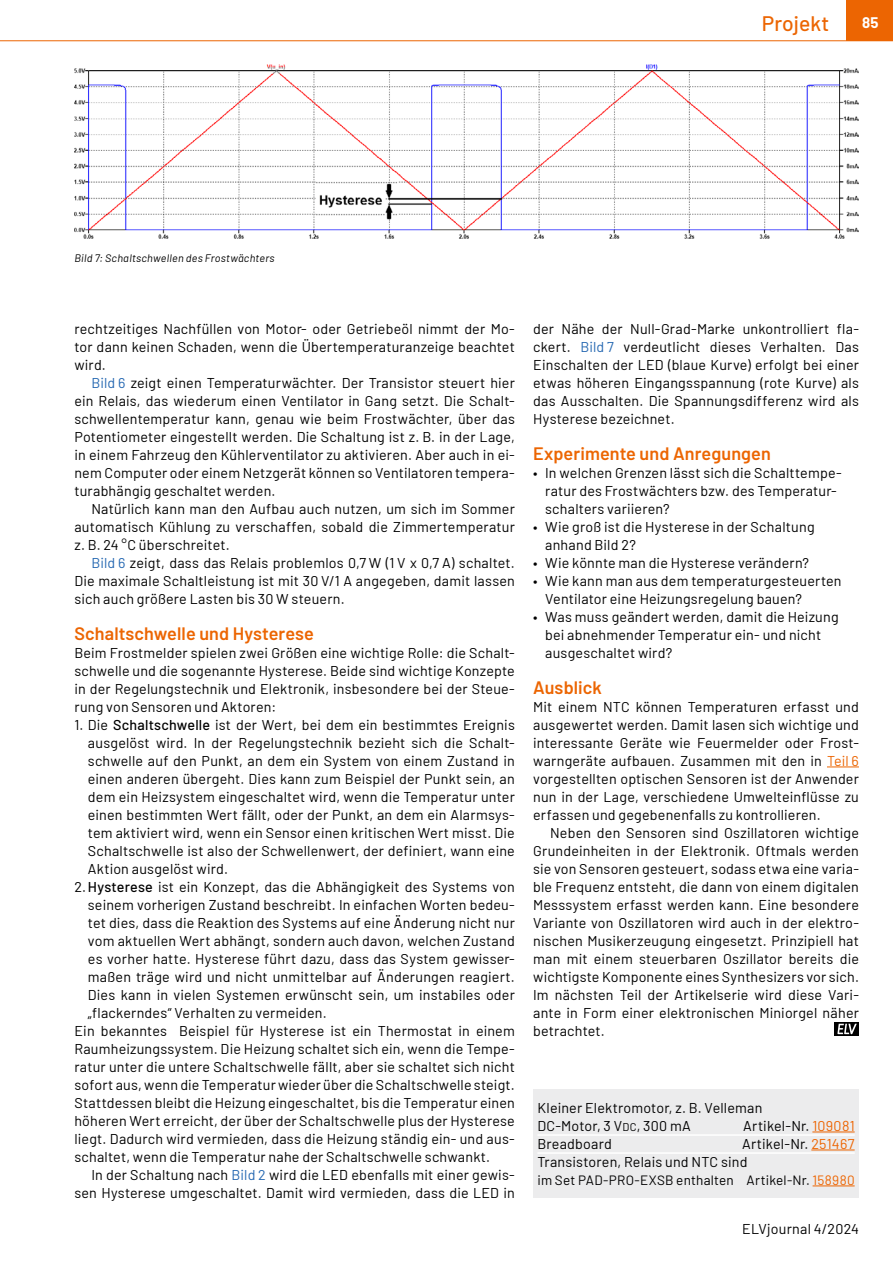
<style>
.page{position:relative;width:893px;height:1263px;background:#fff}
.page>*{position:absolute;margin:0;border:0;box-sizing:border-box;transform-origin:0 0}
.t1{font:500 21px "Barlow";color:#ec6502}
.t2{font:600 18px "Barlow";letter-spacing:.005em;color:#ec6502}
.t3{font:700 15px "Barlow";color:#fff}
.t4{font:14.25px/18px "Barlow";letter-spacing:.015em;color:#000;text-align:justify}
.t5{font:13.5px "Barlow";letter-spacing:.015em;color:#000}
.t6{font:italic 10.8px "Barlow";letter-spacing:.025em;color:#000}
.s1{color:#2769b2}
.s2{font-weight:500}
.s3{color:#ec6502}
.s4{font-size:11.25px}
</style>
<div class="page">
<div style="left:846px;top:0;width:47px;height:40px;background:#ec6502"></div>
<hr style="left:0;top:40px;width:893px;height:1px;background:#ec6502">
<svg style="left:835px;top:1022px;width:24px;height:14px"></svg>
<svg style="left:837px;top:1024px;width:20px;height:10px"></svg>
<div style="left:533px;top:1090px;width:326px;height:108px;background:#ececed"></div>
<hr style="left:537px;top:1134px;width:318px;height:2px;background:#fff">
<hr style="left:812px;top:1131px;width:43px;height:1px;background:#ec6502">
<hr style="left:537px;top:1152px;width:318px;height:2px;background:#fff">
<hr style="left:811px;top:1149px;width:44px;height:1px;background:#ec6502">
<hr style="left:813px;top:1185px;width:42px;height:1px;background:#ec6502">
<img style="left:74px;top:64px;width:785px;height:175px">
<hr style="left:827px;top:766px;width:32px;height:1px;background:#ec6502">
<h1 class="t1" style="left:762px;top:8px;width:69px">Projekt</h1>
<p class="t3" style="left:862px;top:11px;width:18px">85</p>
<p class="t6" style="left:74px;top:250px;width:202px">Bild 7: Schaltschwellen des Frostwächters</p>
<p class="t4" style="left:74px;top:319px;width:442px">rechtzeitiges Nachfüllen von Motor- oder Getriebeöl nimmt der Mo&shy;tor dann keinen Schaden, wenn die Übertemperaturanzeige beachtet wird.</p>
<p class="t4" style="left:74px;top:373px;width:442px;text-indent:17px"><span class="s1">Bild 6</span> zeigt einen Temperaturwächter. Der Transistor steuert hier ein Relais, das wiederum einen Ventilator in Gang setzt. Die Schalt&shy;schwellentemperatur kann, genau wie beim Frostwächter, über das Potentiometer eingestellt werden. Die Schaltung ist z. B. in der Lage, in einem Fahrzeug den Kühlerventilator zu aktivieren. Aber auch in ei&shy;nem Computer oder einem Netzgerät können so Ventilatoren tempera&shy;turabhängig geschaltet werden.</p>
<p class="t4" style="left:74px;top:499px;width:442px;text-indent:17px">Natürlich kann man den Aufbau auch nutzen, um sich im Sommer automatisch Kühlung zu verschaffen, sobald die Zimmertemperatur z. B. 24 °C überschreitet.</p>
<p class="t4" style="left:74px;top:553px;width:442px;text-indent:17px"><span class="s1">Bild 6</span> zeigt, dass das Relais problemlos 0,7 W (1 V x 0,7 A) schaltet.<br>Die maximale Schaltleistung ist mit 30 V/1 A angegeben, damit lassen sich auch größere Lasten bis 30 W steuern.</p>
<p class="t2" style="left:74px;top:620px;width:241px">Schaltschwelle und Hysterese</p>
<p class="t4" style="left:74px;top:643px;width:442px">Beim Frostmelder spielen zwei Größen eine wichtige Rolle: die Schalt&shy;schwelle und die sogenannte Hysterese. Beide sind wichtige Konzepte in der Regelungstechnik und Elektronik, insbesondere bei der Steue&shy;rung von Sensoren und Aktoren:</p>
<p class="t4" style="left:74px;top:715px;width:442px">1. Die <span class="s2">Schaltschwelle</span> ist der Wert, bei dem ein bestimmtes Ereignis</p>
<p class="t4" style="left:88px;top:733px;width:428px">ausgelöst wird. In der Regelungstechnik bezieht sich die Schalt-</p>
<p class="t4" style="left:88px;top:751px;width:428px">schwelle auf den Punkt, an dem ein System von einem Zustand in</p>
<p class="t4" style="left:88px;top:769px;width:428px">einen anderen übergeht. Dies kann zum Beispiel der Punkt sein, an</p>
<p class="t4" style="left:88px;top:787px;width:428px">dem ein Heizsystem eingeschaltet wird, wenn die Temperatur unter</p>
<p class="t4" style="left:88px;top:805px;width:428px">einen bestimmten Wert fällt, oder der Punkt, an dem ein Alarmsys-</p>
<p class="t4" style="left:88px;top:823px;width:428px">tem aktiviert wird, wenn ein Sensor einen kritischen Wert misst. Die</p>
<p class="t4" style="left:88px;top:841px;width:428px">Schaltschwelle ist also der Schwellenwert, der definiert, wann eine</p>
<p class="t4" style="left:88px;top:859px;width:142px">Aktion ausgelöst wird.</p>
<p class="t4" style="left:74px;top:877px;width:442px">2.<span class="s2">Hysterese</span> ist ein Konzept, das die Abhängigkeit des Systems von</p>
<p class="t4" style="left:88px;top:895px;width:428px">seinem vorherigen Zustand beschreibt. In einfachen Worten bedeu-</p>
<p class="t4" style="left:88px;top:913px;width:428px">tet dies, dass die Reaktion des Systems auf eine Änderung nicht nur</p>
<p class="t4" style="left:88px;top:931px;width:428px">vom aktuellen Wert abhängt, sondern auch davon, welchen Zustand</p>
<p class="t4" style="left:88px;top:949px;width:428px">es vorher hatte. Hysterese führt dazu, dass das System gewisser-</p>
<p class="t4" style="left:88px;top:967px;width:428px">maßen träge wird und nicht unmittelbar auf Änderungen reagiert.</p>
<p class="t4" style="left:88px;top:985px;width:428px">Dies kann in vielen Systemen erwünscht sein, um instabiles oder</p>
<p class="t4" style="left:88px;top:1003px;width:240px">„flackerndes“ Verhalten zu vermeiden.</p>
<p class="t4" style="left:74px;top:1020px;width:442px">Ein bekanntes Beispiel für Hysterese ist ein Thermostat in einem</p>
<p class="t4" style="left:74px;top:1038px;width:442px">Raumheizungssystem. Die Heizung schaltet sich ein, wenn die Tempe-</p>
<p class="t4" style="left:74px;top:1056px;width:442px">ratur unter die untere Schaltschwelle fällt, aber sie schaltet sich nicht</p>
<p class="t4" style="left:74px;top:1074px;width:442px">sofort aus, wenn die Temperatur wieder über die Schaltschwelle steigt.</p>
<p class="t4" style="left:74px;top:1092px;width:442px">Stattdessen bleibt die Heizung eingeschaltet, bis die Temperatur einen</p>
<p class="t4" style="left:74px;top:1110px;width:442px">höheren Wert erreicht, der über der Schaltschwelle plus der Hysterese</p>
<p class="t4" style="left:74px;top:1128px;width:442px">liegt. Dadurch wird vermieden, dass die Heizung ständig ein- und aus-</p>
<p class="t4" style="left:74px;top:1146px;width:417px">schaltet, wenn die Temperatur nahe der Schaltschwelle schwankt.</p>
<p class="t4" style="left:91px;top:1164px;width:425px">In der Schaltung nach <span class="s1">Bild 2</span> wird die LED ebenfalls mit einer gewis-</p>
<p class="t4" style="left:74px;top:1182px;width:442px">sen Hysterese umgeschaltet. Damit wird vermieden, dass die LED in</p>
<p class="t4" style="left:533px;top:319px;width:327px">der Nähe der Null-Grad-Marke unkontrolliert fla&shy;ckert. <span class="s1">Bild 7</span> verdeutlicht dieses Verhalten. Das Einschalten der LED (blaue Kurve) erfolgt bei einer etwas höheren Eingangsspannung (rote Kurve) als das Ausschalten. Die Spannungsdifferenz wird als Hysterese bezeichnet.</p>
<p class="t2" style="left:533px;top:440px;width:239px">Experimente und Anregungen</p>
<p class="t4" style="left:545px;top:463px;width:298px;text-align:left;text-indent:-12px">• In welchen Grenzen lässt sich die Schalttempe&shy;ratur des Frostwächters bzw. des Temperatur&shy;schalters variieren?</p>
<p class="t4" style="left:545px;top:517px;width:271px;text-indent:-12px">• Wie groß ist die Hysterese in der Schaltung anhand Bild 2?</p>
<p class="t4" style="left:533px;top:553px;width:278px">• Wie könnte man die Hysterese verändern?</p>
<p class="t4" style="left:545px;top:571px;width:298px;text-indent:-12px">• Wie kann man aus dem temperaturgesteuerten<br>Ventilator eine Heizungsregelung bauen?</p>
<p class="t4" style="left:545px;top:607px;width:295px;text-align:left;text-indent:-12px">• Was muss geändert werden, damit die Heizung bei abnehmender Temperatur ein- und nicht ausgeschaltet wird?</p>
<p class="t2" style="left:533px;top:674px;width:70px">Ausblick</p>
<p class="t4" style="left:533px;top:697px;width:327px">Mit einem NTC können Temperaturen erfasst und ausgewertet werden. Damit lasen sich wichtige und interessante Geräte wie Feuermelder oder Frost&shy;warngeräte aufbauen. Zusammen mit den in <span class="s3">Teil 6 </span>vorgestellten optischen Sensoren ist der Anwender nun in der Lage, verschiedene Umwelteinflüsse zu erfassen und gegebenenfalls zu kontrollieren.</p>
<p class="t4" style="left:533px;top:823px;width:327px;text-indent:17px">Neben den Sensoren sind Oszillatoren wichtige Grundeinheiten in der Elektronik. Oftmals werden sie von Sensoren gesteuert, sodass etwa eine varia&shy;ble Frequenz entsteht, die dann von einem digitalen Messsystem erfasst werden kann. Eine besondere Variante von Oszillatoren wird auch in der elektro&shy;nischen Musikerzeugung eingesetzt. Prinzipiell hat man mit einem steuerbaren Oszillator bereits die wichtigste Komponente eines Synthesizers vor sich.<br>Im nächsten Teil der Artikelserie wird diese Vari&shy;ante in Form einer elektronischen Miniorgel näher betrachtet.</p>
<p class="t4" style="left:537px;top:1098px;width:227px">Kleiner Elektromotor, z. B. Velleman<br>DC-Motor, 3 V<span class="s4">DC</span>, 300 mA</p>
<p class="t4" style="left:743px;top:1116px;width:113px">Artikel-Nr. <span class="s3">109081</span></p>
<p class="t4" style="left:537px;top:1134px;width:319px;text-indent:205px">Artikel-Nr. <span class="s3">251467<br></span>Transistoren, Relais und NTC sind</p>
<p class="t5" style="left:537px;top:1170px;width:319px">im Set PAD-PRO-EXSB enthalten Artikel-Nr. <span class="s3">158980</span></p>
<p class="t4" style="left:537px;top:1134px;width:76px">Breadboard</p>
<p class="t4" style="left:742px;top:1219px;width:118px">ELVjournal 4/2024</p>
</div>
